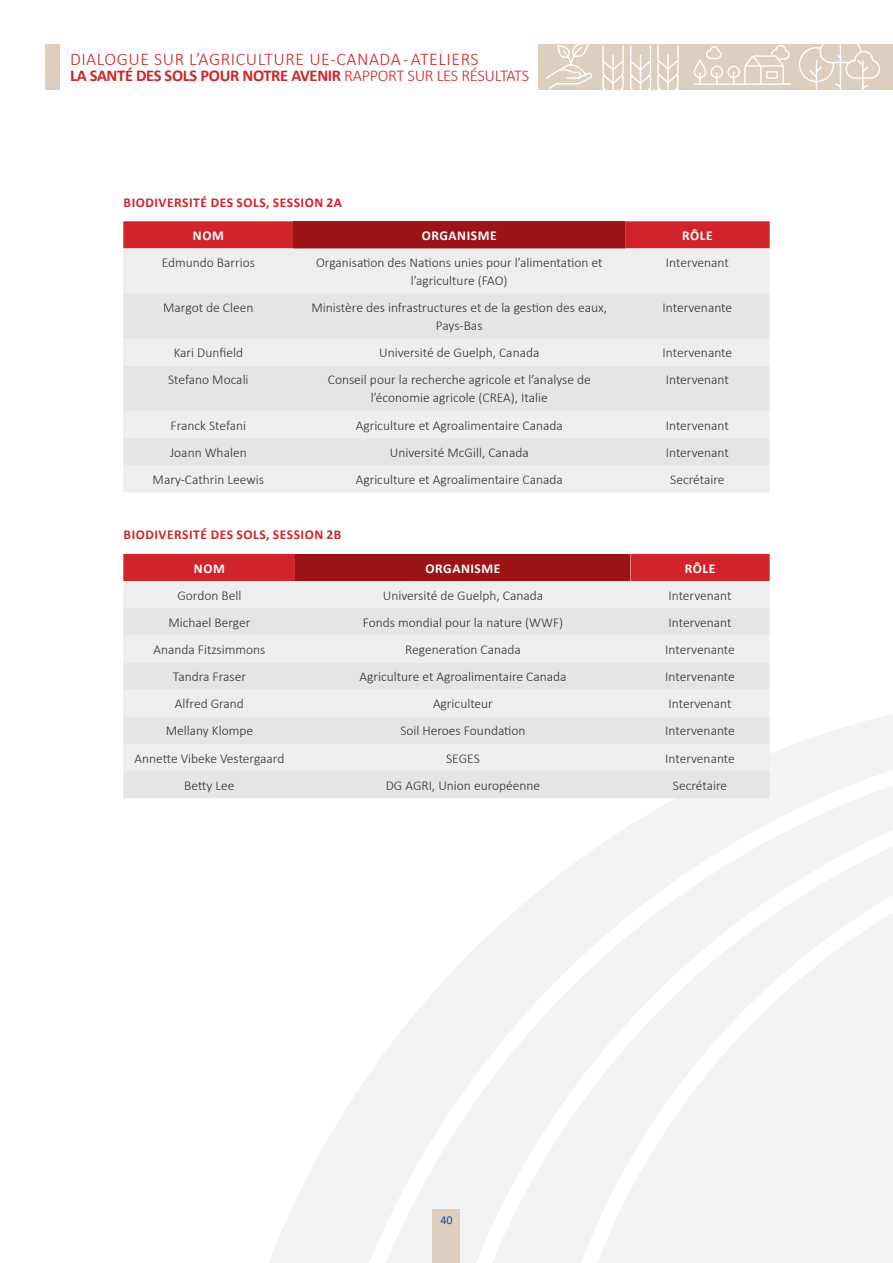
<style>
.page{position:relative;width:893px;height:1263px;background:#fff}
.page>*{position:absolute;margin:0;border:0;box-sizing:border-box;transform-origin:0 0}
.t1{font:300 17.85px "Calibri";letter-spacing:.03em;color:#d1232a}
.t2{font:700 16.5px "Calibri";letter-spacing:-.02em;color:#d1232a}
.t3{font:300 13.5px/18px "Calibri";color:#312f30;text-align:center}
.t4{font:700 13.5px "Calibri";letter-spacing:.04em;color:#d1232a}
.t5{font:700 13.5px "Calibri";letter-spacing:.04em;color:#fff}
.t6{font:12px "Calibri";color:#0d4da1}
.s1{font-weight:300}
</style>
<div class="page">
<svg style="left:297px;top:715px;width:596px;height:548px"></svg>
<svg style="left:409px;top:751px;width:484px;height:512px"></svg>
<svg style="left:535px;top:798px;width:358px;height:465px"></svg>
<div style="left:433px;top:1210px;width:27px;height:53px;background:#ddcec0"></div>
<div style="left:45px;top:44px;width:15px;height:45px;background:#ddcec0"></div>
<div style="left:538px;top:44px;width:355px;height:45px;background:#ddcec0"></div>
<svg style="left:546px;top:44px;width:47px;height:45px"></svg>
<svg style="left:602px;top:44px;width:77px;height:45px"></svg>
<svg style="left:799px;top:44px;width:82px;height:45px"></svg>
<svg style="left:693px;top:45px;width:98px;height:40px"></svg>
<div style="left:123px;top:221px;width:647px;height:27px;background:#d1232a"></div>
<div style="left:293px;top:221px;width:332px;height:27px;background:#9c1418"></div>
<div style="left:123px;top:248px;width:647px;height:244px;background:#eeeeef"></div>
<svg style="left:123px;top:294px;width:647px;height:171px;background:#e7e7e9"></svg>
<div style="left:123px;top:554px;width:647px;height:27px;background:#d1232a"></div>
<div style="left:296px;top:554px;width:334px;height:27px;background:#9c1418"></div>
<div style="left:123px;top:581px;width:647px;height:27px;background:#eeeeef"></div>
<svg style="left:123px;top:608px;width:647px;height:190px;background:#e8e8ea"></svg>
<h1 class="t1" style="left:70px;top:48px;width:410px">DIALOGUE SUR L’AGRICULTURE UE-CANADA - ATELIERS</h1>
<p class="t2" style="left:70px;top:64px;width:461px">LA SANTÉ DES SOLS POUR NOTRE AVENIR <span class="s1">RAPPORT SUR LES RÉSULTATS</span></p>
<p class="t4" style="left:124px;top:193px;width:220px">BIODIVERSITÉ DES SOLS, SESSION 2A</p>
<p class="t5" style="left:193px;top:226px;width:32px">NOM</p>
<p class="t5" style="left:422px;top:226px;width:76px">ORGANISME</p>
<p class="t5" style="left:682px;top:226px;width:32px">RÔLE</p>
<p class="t3" style="left:162px;top:253px;width:95px">Edmundo Barrios</p>
<p class="t3" style="left:316px;top:253px;width:288px">Organisation des Nations unies pour l’alimentation et l’agriculture (FAO)</p>
<p class="t3" style="left:666px;top:253px;width:65px">Intervenant</p>
<p class="t3" style="left:163px;top:299px;width:92px">Margot de Cleen</p>
<p class="t3" style="left:311px;top:299px;width:297px">Ministère des infrastructures et de la gestion des eaux,<br>Pays-Bas</p>
<p class="t3" style="left:663px;top:299px;width:71px">Intervenante</p>
<p class="t3" style="left:174px;top:344px;width:71px">Kari Dunfield</p>
<p class="t3" style="left:379px;top:344px;width:162px">Université de Guelph, Canada</p>
<p class="t3" style="left:663px;top:344px;width:71px">Intervenante</p>
<p class="t3" style="left:168px;top:371px;width:82px">Stefano Mocali</p>
<p class="t3" style="left:328px;top:371px;width:264px">Conseil pour la recherche agricole et l’analyse de l’économie agricole (CREA), Italie</p>
<p class="t3" style="left:666px;top:371px;width:65px">Intervenant</p>
<p class="t3" style="left:170px;top:416px;width:77px">Franck Stefani</p>
<p class="t3" style="left:356px;top:416px;width:209px">Agriculture et Agroalimentaire Canada</p>
<p class="t3" style="left:666px;top:416px;width:65px">Intervenant</p>
<p class="t3" style="left:170px;top:443px;width:78px">Joann Whalen</p>
<p class="t3" style="left:390px;top:443px;width:140px">Université McGill, Canada</p>
<p class="t3" style="left:666px;top:443px;width:65px">Intervenant</p>
<p class="t3" style="left:153px;top:470px;width:113px">Mary-Cathrin Leewis</p>
<p class="t3" style="left:356px;top:470px;width:209px">Agriculture et Agroalimentaire Canada</p>
<p class="t3" style="left:670px;top:470px;width:56px">Secrétaire</p>
<p class="t4" style="left:124px;top:525px;width:219px">BIODIVERSITÉ DES SOLS, SESSION 2B</p>
<p class="t5" style="left:194px;top:558px;width:32px">NOM</p>
<p class="t5" style="left:425px;top:558px;width:76px">ORGANISME</p>
<p class="t5" style="left:685px;top:558px;width:32px">RÔLE</p>
<p class="t3" style="left:177px;top:586px;width:65px">Gordon Bell</p>
<p class="t3" style="left:383px;top:586px;width:162px">Université de Guelph, Canada</p>
<p class="t3" style="left:668px;top:586px;width:65px">Intervenant</p>
<p class="t3" style="left:168px;top:613px;width:84px">Michael Berger</p>
<p class="t3" style="left:363px;top:613px;width:202px">Fonds mondial pour la nature (WWF)</p>
<p class="t3" style="left:668px;top:613px;width:65px">Intervenant</p>
<p class="t3" style="left:153px;top:640px;width:114px">Ananda Fitzsimmons</p>
<p class="t3" style="left:405px;top:640px;width:117px">Regeneration Canada</p>
<p class="t3" style="left:665px;top:640px;width:71px">Intervenante</p>
<p class="t3" style="left:173px;top:667px;width:75px">Tandra Fraser</p>
<p class="t3" style="left:359px;top:667px;width:209px">Agriculture et Agroalimentaire Canada</p>
<p class="t3" style="left:665px;top:667px;width:71px">Intervenante</p>
<p class="t3" style="left:175px;top:695px;width:71px">Alfred Grand</p>
<p class="t3" style="left:433px;top:695px;width:61px">Agriculteur</p>
<p class="t3" style="left:668px;top:695px;width:65px">Intervenant</p>
<p class="t3" style="left:166px;top:722px;width:89px">Mellany Klompe</p>
<p class="t3" style="left:400px;top:722px;width:127px">Soil Heroes Foundation</p>
<p class="t3" style="left:665px;top:722px;width:71px">Intervenante</p>
<p class="t3" style="left:135px;top:749px;width:151px">Annette Vibeke Vestergaard</p>
<p class="t3" style="left:446px;top:749px;width:35px">SEGES</p>
<p class="t3" style="left:665px;top:749px;width:71px">Intervenante</p>
<p class="t3" style="left:184px;top:776px;width:52px">Betty Lee</p>
<p class="t3" style="left:386px;top:776px;width:156px">DG AGRI, Union européenne</p>
<p class="t3" style="left:673px;top:776px;width:56px">Secrétaire</p>
<p class="t6" style="left:440px;top:1211px;width:14px">40</p>
</div>
